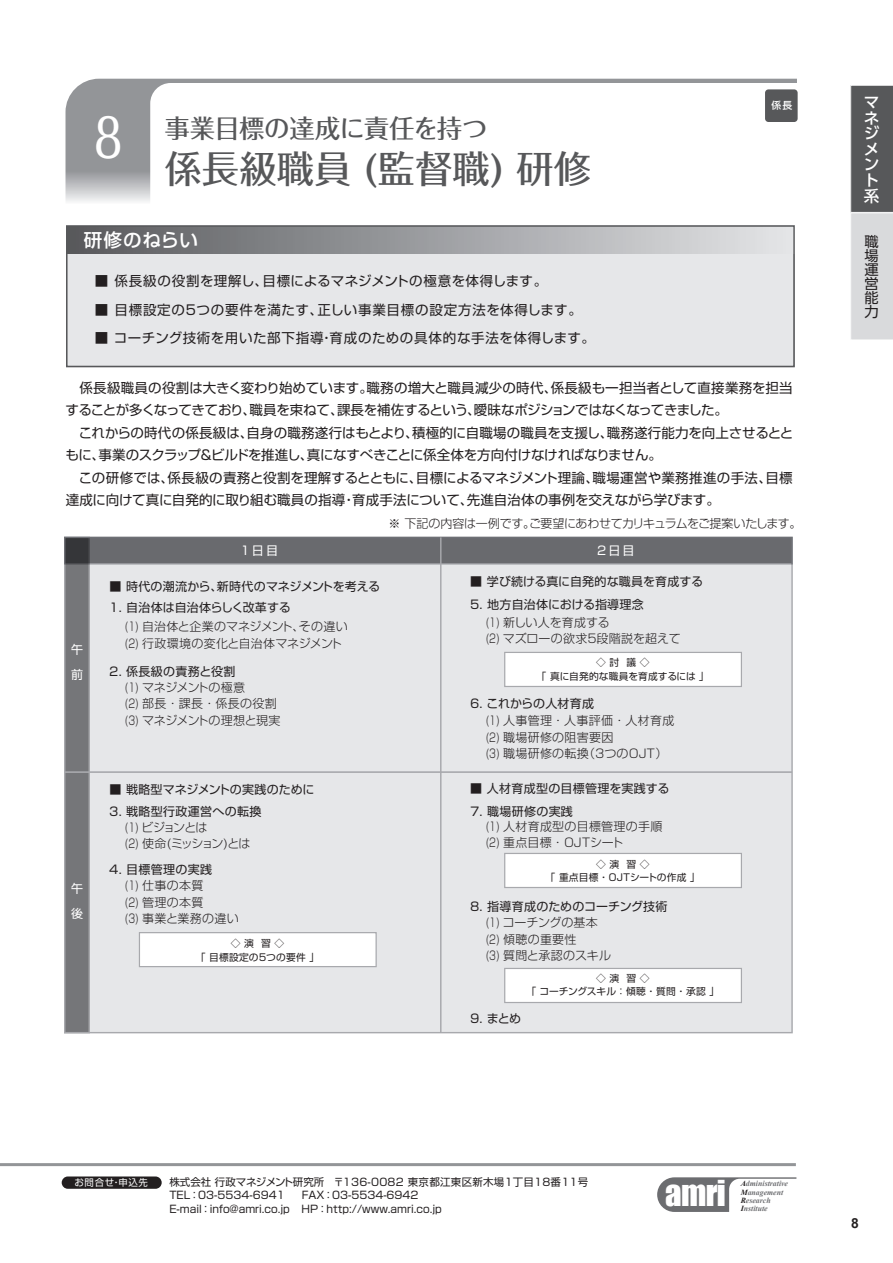
<style>
.page{position:relative;width:893px;height:1263px;background:#fff}
.page>*{position:absolute;margin:0;border:0;box-sizing:border-box;transform-origin:0 0}
.t1{font:500 37.5px "Folk Pro";color:#57585a}
.t2{font:32.85px "Impact";color:#fff}
.t3{font:500 25.5px "Folk Pro";letter-spacing:-.025em;color:#57585a}
.t4{font:500 18.6px "Shin Go Pro";letter-spacing:.05em;color:#fff}
.t5{font:500 15.6px/15.6px "UD Shin Go Pro";color:#fff;text-align:justify}
.t6{font:14.25px/14px "UD Shin Go Pro";color:#231f20;text-align:justify}
.t7{font:700 13.8px "Arial";color:#231f20}
.t8{font:13.5px/22.5px "Shin Go Pro";color:#231f20}
.t9{font:13.5px "Shin Go Pro";letter-spacing:.04em;color:#231f20}
.t10{font:13.5px "Shin Go Pro";letter-spacing:.055em;color:#231f20}
.t11{font:13.5px "Shin Go Pro";letter-spacing:.03em;color:#231f20}
.t12{font:12px/23px "Shin Go Pro";letter-spacing:.015em;color:#231f20}
.t13{font:300 12px/16.5px "Shin Go Pro";letter-spacing:.025em;color:#231f20;scale:.75 1}
.t14{font:300 12px/16.5px "Shin Go Pro";letter-spacing:.005em;color:#231f20;scale:.75 1}
.t15{font:300 12px "Shin Go Pro";letter-spacing:-.03em;color:#231f20}
.t16{font:300 12px/16.5px "Shin Go Pro";letter-spacing:-.12em;color:#231f20;scale:.75 1}
.t17{font:12px/25.5px "Shin Go Pro";letter-spacing:.18em;color:#fff}
.t18{font:10.5px/13.5px "Shin Go Pro";color:#231f20}
.t19{font:9.75px/13.4px "Shin Go Pro";letter-spacing:.015em;color:#231f20;text-align:center}
.t20{font:9.75px/13.4px "Shin Go Pro";letter-spacing:-.015em;color:#231f20;text-align:center}
.t21{font:500 9.75px "Shin Go Pro";color:#fff}
.t22{font:9.45px "Shin Go Pro";letter-spacing:.075em;color:#fff}
.t23{font:italic 700 7.8px/8.2px "Times New Roman";color:#6c6d70}
.s1{font-size:52.5px;color:#fff}
.s2{color:#231f20}
</style>
<div class="page">
<svg style="left:66px;top:79px;width:731px;height:123px"></svg>
<div style="left:65px;top:537px;width:727px;height:496px;background:#e6e7e9"></div>
<div style="left:65px;top:537px;width:24px;height:496px;background:#757679"></div>
<div style="left:64px;top:537px;width:26px;height:496px;border:1px solid #a8a9ad"></div>
<hr style="left:65px;top:771px;width:727px;height:2px;background:#a8a9ad">
<div style="left:65px;top:537px;width:727px;height:27px;background:#696a6e"></div>
<div style="left:64px;top:537px;width:729px;height:27px;border:1px solid #a8a9ad"></div>
<hr style="left:440px;top:537px;width:1px;height:496px;background:#a8a9ad">
<div style="left:139px;top:933px;width:237px;height:33px;background:#fff"></div>
<div style="left:139px;top:932px;width:238px;height:35px;border:1px solid #a8a9ad"></div>
<div style="left:505px;top:652px;width:236px;height:34px;background:#fff"></div>
<div style="left:504px;top:652px;width:238px;height:35px;border:1px solid #a8a9ad"></div>
<div style="left:505px;top:853px;width:236px;height:34px;background:#fff"></div>
<div style="left:504px;top:853px;width:238px;height:35px;border:1px solid #a8a9ad"></div>
<div style="left:505px;top:968px;width:236px;height:34px;background:#fff"></div>
<div style="left:504px;top:968px;width:238px;height:35px;border:1px solid #a8a9ad"></div>
<div style="left:67px;top:226px;width:727px;height:140px;background:#e6e7e9"></div>
<div style="left:67px;top:226px;width:727px;height:27px;background:linear-gradient(to right,#58595c,#e4e5e7)"></div>
<div style="left:66px;top:225px;width:729px;height:142px;border:1px solid #57585a"></div>
<div style="left:765px;top:89px;width:33px;height:33px;background:#57585a;border-radius:3px"></div>
<svg style="left:850px;top:85px;width:43px;height:255px;background:#9b9c9e"></svg>
<svg style="left:657px;top:1177px;width:139px;height:35px"></svg>
<hr style="left:0;top:1163px;width:796px;height:3px;background:#939598">
<div style="left:62px;top:1176px;width:100px;height:13px;background:#231f20;border-radius:6px"></div>
<h3 class="t3" style="left:95px;top:107px;width:394px"><span class="s1">8</span> 事業目標の達成に責任を持つ</h3>
<h1 class="t1" style="left:164px;top:137px;width:428px">係長級職員 (監督職) 研修</h1>
<h3 class="t4" style="left:84px;top:225px;width:116px">研修のねらい</h3>
<p class="t11" style="left:95px;top:270px;width:454px">■ 係長級の役割を理解し、目標によるマネジメントの極意を体得します。</p>
<p class="t10" style="left:95px;top:299px;width:488px">■ 目標設定の５つの要件を満たす、正しい事業目標の設定方法を体得します。</p>
<p class="t9" style="left:95px;top:327px;width:502px">■ コーチング技術を用いた部下指導・育成のための具体的な手法を体得します。</p>
<p class="t21" style="left:772px;top:97px;width:22px">係長</p>
<p class="t5" style="left:864px;top:94px;width:17px">マネジメント系</p>
<p class="t6" style="left:865px;top:234px;width:16px">職場運営能力</p>
<p class="t8" style="left:66px;top:375px;width:729px">　係長級職員の役割は大きく変わり始めています。職務の増大と職員減少の時代、係長級も一担当者として直接業務を担当することが多くなってきており、職員を束ねて、課長を補佐するという、曖昧なポジションではなくなってきました。　<br>　これからの時代の係長級は、自身の職務遂行はもとより、積極的に自職場の職員を支援し、職務遂行能力を向上させるとともに、事業のスクラップ＆ビルドを推進し、真になすべきことに係全体を方向付けなければなりません。<br>　この研修では、係長級の責務と役割を理解するとともに、目標によるマネジメント理論、職場運営や業務推進の手法、目標達成に向けて真に自発的に取り組む職員の指導・育成手法について、先進自治体の事例を交えながら学びます。</p>
<p class="t15" style="left:388px;top:513px;width:415px">※ 下記の内容は一例です。ご要望にあわせてカリキュラムをご提案いたします。</p>
<p class="t17" style="left:71px;top:635px;width:13px">午前</p>
<p class="t17" style="left:71px;top:874px;width:13px">午後</p>
<p class="t17" style="left:239px;top:536px;width:40px">１日目</p>
<p class="t17" style="left:597px;top:536px;width:39px">2日目</p>
<p class="t12" style="left:109px;top:573px;width:272px">■ 時代の潮流から、新時代のマネジメントを考える</p>
<p class="t12" style="left:108px;top:595px;width:184px">１．自治体は自治体らしく改革する</p>
<p class="t14" style="left:125px;top:617px;width:299px">(1) 自治体と企業のマネジメント、その違い(2) 行政環境の変化と自治体マネジメント</p>
<p class="t14" style="left:125px;top:677px;width:209px">(1) マネジメントの極意<br>(2) 部長 ・ 課長 ・ 係長の役割(3) マネジメントの理想と現実</p>
<p class="t12" style="left:108px;top:658px;width:129px">２．係長級の責務と役割</p>
<p class="t12" style="left:109px;top:776px;width:206px">■ 戦略型マネジメントの実践のために</p>
<p class="t12" style="left:108px;top:798px;width:155px">３．戦略型行政運営への転換</p>
<p class="t16" style="left:125px;top:818px;width:169px">(1) ビジョンとは<br>(2) 使命(ミッション)とは</p>
<p class="t12" style="left:108px;top:857px;width:106px">４．目標管理の実践</p>
<p class="t13" style="left:125px;top:876px;width:153px">(1) 仕事の本質<br>(2) 管理の本質<br>(3) 事業と業務の違い</p>
<p class="t19" style="left:196px;top:936px;width:125px">◇ 演 習 ◇<br>「 目標設定の５つの要件 」</p>
<p class="t12" style="left:469px;top:569px;width:236px">■ 学び続ける真に自発的な職員を育成する<br>５．地方自治体における指導理念</p>
<p class="t14" style="left:486px;top:612px;width:262px">(1) 新しい人を育成する<br>(2) マズローの欲求５段階説を超えて</p>
<p class="t19" style="left:537px;top:655px;width:174px">◇ 討 議 ◇<br>「 真に自発的な職員を育成するには 」</p>
<p class="t12" style="left:469px;top:690px;width:127px">６．これからの人材育成</p>
<p class="t13" style="left:486px;top:711px;width:253px">(1) 人事管理 ・ 人事評価 ・ 人材育成(2) 職場研修の阻害要因<br>(3) 職場研修の転換（３つのＯＪＴ）</p>
<p class="t12" style="left:469px;top:775px;width:202px">■ 人材育成型の目標管理を実践する<br>７．職場研修の実践</p>
<p class="t13" style="left:486px;top:816px;width:237px">(1) 人材育成型の目標管理の手順(2) 重点目標 ・ ＯＪＴシート</p>
<p class="t20" style="left:546px;top:856px;width:156px">◇ 演 習 ◇<br>「 重点目標 ・ ＯＪＴシートの作成 」</p>
<p class="t12" style="left:469px;top:893px;width:200px">８．指導育成のためのコーチング技術</p>
<p class="t13" style="left:486px;top:913px;width:169px">(1) コーチングの基本(2) 傾聴の重要性<br>(3) 質問と承認のスキル</p>
<p class="t12" style="left:469px;top:1005px;width:54px">９．まとめ</p>
<p class="t19" style="left:526px;top:970px;width:194px">◇ 演 習 ◇<br>「 コーチングスキル ： 傾聴 ・ 質問 ・ 承認 」</p>
<p class="t22" style="left:75px;top:1175px;width:75px">お問合せ・申込先</p>
<p class="t18" style="left:169px;top:1174px;width:420px">株式会社 行政マネジメント研究所 〒136-0082 東京都江東区新木場１丁目18番11号<br>TEL：03-5534-6941</p>
<p class="t18" style="left:169px;top:1187px;width:274px;text-indent:132px">FAX：03-5534-6942<br>E-mail：info@amri.co.jp HP：http://www.amri.co.jp</p>
<h2 class="t2" style="left:665px;top:1168px;width:62px">AMRI</h2>
<p class="t23" style="left:741px;top:1179px;width:49px"><span class="s2">A</span>dministrative<br><span class="s2">M</span>anagement<br><span class="s2">R</span>esearch<br><span class="s2">I</span>nstitute</p>
<p class="t7" style="left:851px;top:1213px;width:9px">8</p>
</div>
